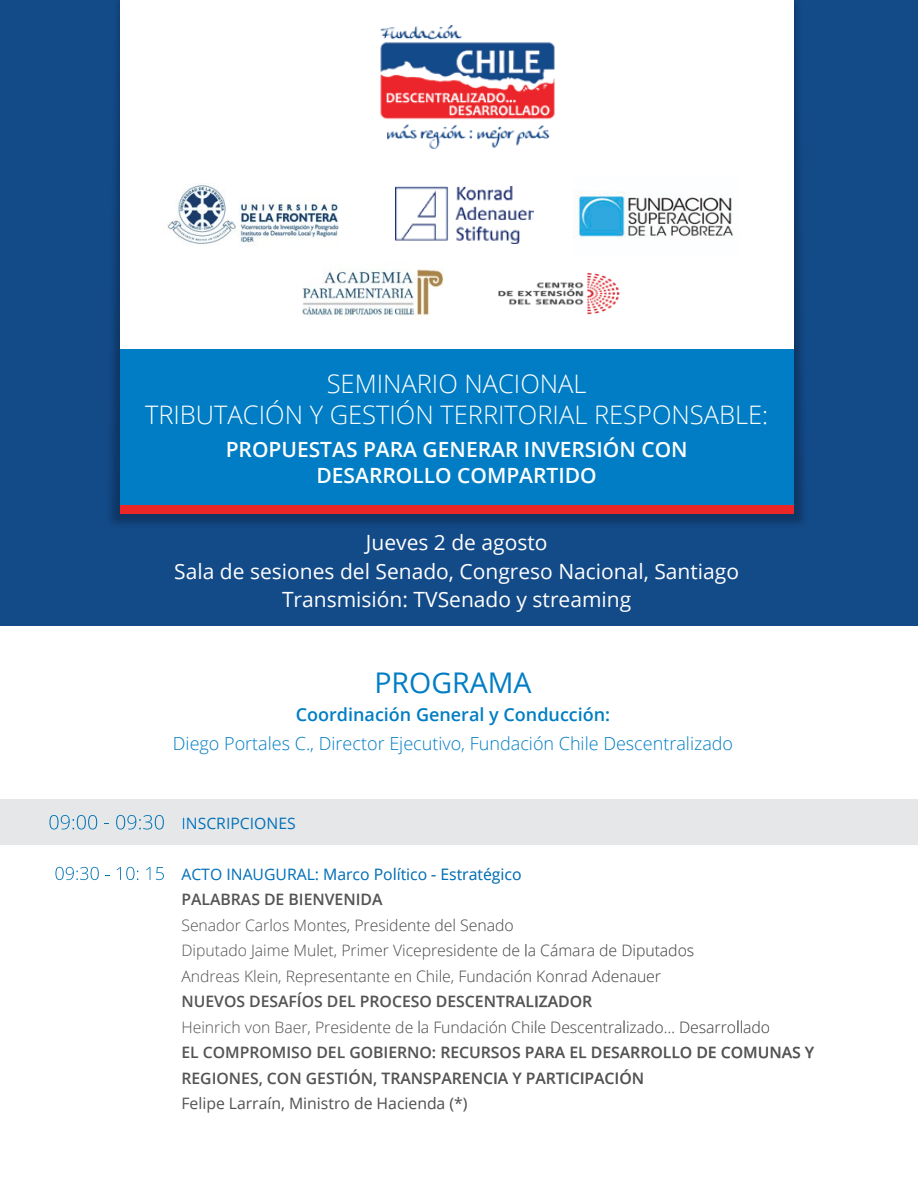
<style>
.page{position:relative;width:918px;height:1188px;background:#fff}
.page>*{position:absolute;margin:0;border:0;box-sizing:border-box;transform-origin:0 0}
.t1{font:28.5px "Open Sans";color:#007dc4}
.t2{font:300 25.5px/31.5px "Open Sans";color:#fff;text-align:center}
.t3{font:21px/28.5px "Open Sans";color:#fff;text-align:center}
.t4{font:600 21px/25.5px "Open Sans";color:#fff;text-align:center}
.t5{font:300 18px "Open Sans";color:#007dc4}
.t6{font:600 18px "Open Sans";color:#007dc4}
.t7{font:300 15.75px/25.5px "Open Sans";color:#545456}
.t8{font:600 15.75px/25.5px "Open Sans";color:#545456}
.t9{font:15.75px "Open Sans";color:#0071bb}
.t10{font:15.75px "Open Sans";color:#545456}
.t11{font:15.75px "Open Sans";color:#006fb9}
</style>
<div class="page">
<div style="left:0;top:0;width:918px;height:626px;background:#134a88"></div>
<img style="left:110px;top:0;width:694px;height:524px">
<div style="left:121px;top:0;width:673px;height:505px;background:#fff"></div>
<div style="left:0;top:799px;width:918px;height:46px;background:#e6e7e8"></div>
<svg style="left:49px;top:815px;width:48px;height:15px"></svg>
<svg style="left:116px;top:815px;width:48px;height:15px"></svg>
<svg style="left:55px;top:867px;width:44px;height:13px"></svg>
<svg style="left:117px;top:867px;width:21px;height:13px"></svg>
<svg style="left:146px;top:867px;width:4px;height:13px"></svg>
<svg style="left:156px;top:867px;width:8px;height:13px"></svg>
<svg style="left:183px;top:817px;width:98px;height:12px"></svg>
<svg style="left:261px;top:869px;width:57px;height:11px"></svg>
<svg style="left:325px;top:869px;width:44px;height:11px"></svg>
<svg style="left:375px;top:868px;width:51px;height:12px"></svg>
<svg style="left:442px;top:868px;width:79px;height:16px"></svg>
<svg style="left:266px;top:894px;width:17px;height:11px"></svg>
<svg style="left:290px;top:894px;width:92px;height:11px"></svg>
<svg style="left:270px;top:919px;width:19px;height:12px"></svg>
<svg style="left:295px;top:920px;width:54px;height:12px"></svg>
<svg style="left:356px;top:919px;width:74px;height:12px"></svg>
<svg style="left:436px;top:919px;width:19px;height:12px"></svg>
<svg style="left:461px;top:919px;width:52px;height:12px"></svg>
<svg style="left:295px;top:944px;width:41px;height:13px"></svg>
<svg style="left:343px;top:944px;width:154px;height:16px"></svg>
<svg style="left:503px;top:944px;width:16px;height:13px"></svg>
<svg style="left:526px;top:944px;width:9px;height:13px"></svg>
<svg style="left:541px;top:944px;width:53px;height:13px"></svg>
<svg style="left:600px;top:944px;width:16px;height:13px"></svg>
<svg style="left:623px;top:944px;width:70px;height:16px"></svg>
<svg style="left:288px;top:971px;width:101px;height:14px"></svg>
<svg style="left:395px;top:973px;width:16px;height:9px"></svg>
<svg style="left:417px;top:970px;width:36px;height:14px"></svg>
<svg style="left:460px;top:970px;width:71px;height:12px"></svg>
<svg style="left:538px;top:970px;width:48px;height:12px"></svg>
<svg style="left:592px;top:970px;width:69px;height:12px"></svg>
<svg style="left:263px;top:993px;width:59px;height:14px"></svg>
<svg style="left:328px;top:996px;width:27px;height:11px"></svg>
<svg style="left:361px;top:996px;width:70px;height:12px"></svg>
<svg style="left:437px;top:996px;width:155px;height:12px"></svg>
<svg style="left:276px;top:1022px;width:34px;height:11px"></svg>
<svg style="left:317px;top:1021px;width:73px;height:12px"></svg>
<svg style="left:396px;top:1021px;width:16px;height:12px"></svg>
<svg style="left:419px;top:1021px;width:9px;height:12px"></svg>
<svg style="left:435px;top:1021px;width:71px;height:12px"></svg>
<svg style="left:512px;top:1021px;width:33px;height:12px"></svg>
<svg style="left:552px;top:1021px;width:122px;height:12px"></svg>
<svg style="left:681px;top:1021px;width:88px;height:12px"></svg>
<svg style="left:261px;top:1047px;width:50px;height:12px"></svg>
<svg style="left:318px;top:1047px;width:117px;height:12px"></svg>
<svg style="left:442px;top:1047px;width:78px;height:12px"></svg>
<svg style="left:526px;top:1047px;width:39px;height:11px"></svg>
<svg style="left:571px;top:1047px;width:15px;height:11px"></svg>
<svg style="left:592px;top:1047px;width:99px;height:12px"></svg>
<svg style="left:698px;top:1047px;width:18px;height:11px"></svg>
<svg style="left:722px;top:1047px;width:92px;height:12px"></svg>
<svg style="left:268px;top:1073px;width:32px;height:11px"></svg>
<svg style="left:307px;top:1069px;width:69px;height:17px"></svg>
<svg style="left:382px;top:1069px;width:261px;height:15px"></svg>
<svg style="left:260px;top:1098px;width:23px;height:13px"></svg>
<svg style="left:291px;top:1098px;width:58px;height:12px"></svg>
<svg style="left:355px;top:1097px;width:17px;height:13px"></svg>
<svg style="left:378px;top:1097px;width:66px;height:13px"></svg>
<svg style="left:450px;top:1097px;width:17px;height:15px"></svg>
<img style="left:167px;top:184px;width:172px;height:61px">
<img style="left:380px;top:25px;width:175px;height:124px">
<img style="left:395px;top:187px;width:139px;height:57px">
<img style="left:573px;top:191px;width:160px;height:47px">
<img style="left:302px;top:269px;width:142px;height:47px">
<img style="left:498px;top:272px;width:122px;height:43px">
<div style="left:121px;top:349px;width:673px;height:164px;background:#007dc4"></div>
<div style="left:121px;top:505px;width:673px;height:8px;background:#ea2627"></div>
<h2 class="t2" style="left:145px;top:367px;width:625px">SEMINARIO NACIONAL<br>TRIBUTACIÓN Y GESTIÓN TERRITORIAL RESPONSABLE:</h2>
<h3 class="t4" style="left:226px;top:437px;width:463px">PROPUESTAS PARA GENERAR INVERSIÓN CON<br>DESARROLLO COMPARTIDO</h3>
<h3 class="t3" style="left:174px;top:528px;width:566px">Jueves 2 de agosto<br>Sala de sesiones del Senado, Congreso Nacional, Santiago<br>Transmisión: TVSenado y streaming</h3>
<h1 class="t1" style="left:374px;top:663px;width:159px">PROGRAMA</h1>
<p class="t6" style="left:296px;top:702px;width:316px">Coordinación General y Conducción:</p>
<p class="t5" style="left:173px;top:731px;width:562px">Diego Portales C., Director Ejecutivo, Fundación Chile Descentralizado</p>
<p class="t11" style="left:181px;top:812px;width:116px">INSCRIPCIONES</p>
<p class="t9" style="left:181px;top:863px;width:342px">ACTO INAUGURAL: Marco Político - Estratégico</p>
<p class="t8" style="left:181px;top:887px;width:203px">PALABRAS DE BIENVENIDA</p>
<p class="t7" style="left:181px;top:912px;width:514px">Senador Carlos Montes, Presidente del Senado<br>Diputado Jaime Mulet, Primer Vicepresidente de la Cámara de Diputados<br>Andreas Klein, Representante en Chile, Fundación Konrad Adenauer</p>
<p class="t8" style="left:181px;top:989px;width:412px">NUEVOS DESAFÍOS DEL PROCESO DESCENTRALIZADOR</p>
<p class="t7" style="left:181px;top:1014px;width:590px">Heinrich von Baer, Presidente de la Fundación Chile Descentralizado… Desarrollado</p>
<p class="t8" style="left:181px;top:1040px;width:634px">EL COMPROMISO DEL GOBIERNO: RECURSOS PARA EL DESARROLLO DE COMUNAS Y<br>REGIONES, CON GESTIÓN, TRANSPARENCIA Y PARTICIPACIÓN</p>
<p class="t10" style="left:181px;top:1093px;width:288px">Felipe Larraín, Ministro de Hacienda (*)</p>
</div>
